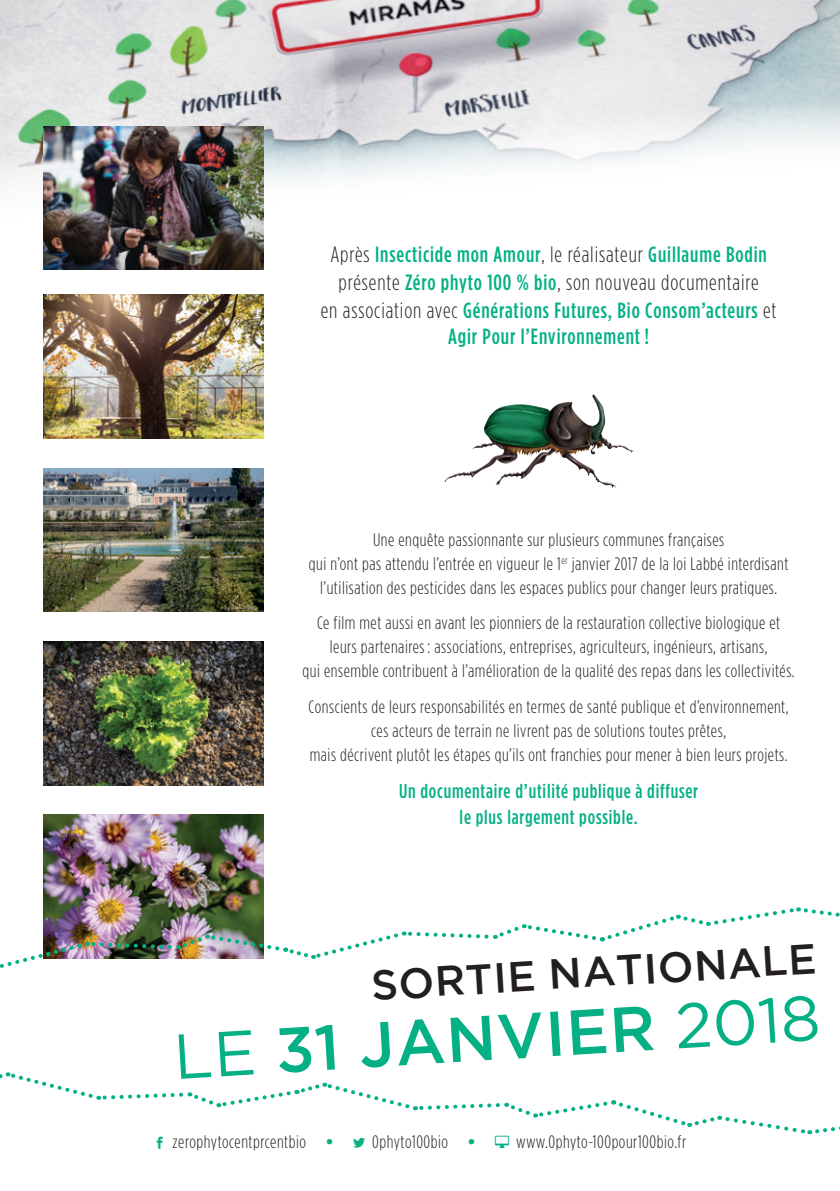
<style>
.page{position:relative;width:840px;height:1191px;background:#fff}
.page>*{position:absolute;margin:0;border:0;box-sizing:border-box;transform-origin:0 0}
.t1{font:500 63.2px "Gotham";color:#05b085}
.t2{font:500 42px "Gotham";color:#231f20}
.t3{font:500 22px/27.6px "Gotham Condensed";letter-spacing:.04em;color:#05b085;text-align:center}
.t4{font:500 20px/26px "Gotham Condensed";letter-spacing:.04em;color:#05b085;text-align:center}
.t5{font:300 18px/24px "Gotham Condensed";letter-spacing:.03em;color:#231f20;text-align:center}
.s1{font-weight:300;color:#231f20}
.s2{font-weight:400}
.s3{font-family:"Gotham";font-weight:700;color:#05b085}
</style>
<div class="page">
<img style="left:0;top:0;width:839px;height:225px">
<img style="left:43px;top:641px;width:220px;height:144px">
<img style="left:43px;top:814px;width:220px;height:91px">
<img style="left:43px;top:126px;width:220px;height:144px">
<img style="left:43px;top:468px;width:220px;height:144px">
<img style="left:43px;top:295px;width:220px;height:143px">
<img style="left:444px;top:394px;width:155px;height:88px">
<img style="left:0;top:905px;width:840px;height:63px">
<svg style="left:0;top:1072px;width:840px;height:63px"></svg>
<p class="t3" style="left:320px;top:240px;width:457px"><span class="s1">Après</span> Insecticide mon Amour<span class="s1">, le réalisateur</span> Guillaume Bodin <span class="s1">présente</span> Zéro phyto 100 % bio<span class="s1">, son nouveau documentaire<br>en association avec</span> Générations Futures, Bio Consom’acteurs <span class="s1">et </span>Agir Pour l’Environnement !</p>
<p class="t5" style="left:309px;top:527px;width:481px">Une enquête passionnante sur plusieurs communes françaises<br>qui n’ont pas attendu l’entrée en vigueur le 1<sup>er</sup> janvier 2017 de la loi Labbé interdisant l’utilisation des pesticides dans les espaces publics pour changer leurs pratiques.</p>
<p class="t5" style="left:302px;top:611px;width:493px">Ce film met aussi en avant les pionniers de la restauration collective biologique et leurs partenaires : associations, entreprises, agriculteurs, ingénieurs, artisans,<br>qui ensemble contribuent à l’amélioration de la qualité des repas dans les collectivités.</p>
<p class="t5" style="left:308px;top:694px;width:481px">Conscients de leurs responsabilités en termes de santé publique et d’environnement, ces acteurs de terrain ne livrent pas de solutions toutes prêtes,<br>mais décrivent plutôt les étapes qu’ils ont franchies pour mener à bien leurs projets.</p>
<p class="t4" style="left:399px;top:777px;width:300px">Un documentaire d’utilité publique à diffuser le plus largement possible.</p>
<h2 class="t2" style="left:369px;top:959px;width:447px;rotate:-3deg">SORTIE NATIONALE</h2>
<h1 class="t1" style="left:171px;top:1023px;width:648px;rotate:-4deg"><span class="s2">LE</span> 31 JANVIER <span class="s2">2018</span></h1>
<p class="t5" style="left:172px;top:1129px;width:163px">zerophytocentprcentbio <span class="s3">•</span></p>
<p class="t5" style="left:372px;top:1129px;width:105px">0phyto100bio <span class="s3">•</span></p>
<p class="t5" style="left:516px;top:1129px;width:171px">www.0phyto-100pour100bio.fr</p>
</div>
